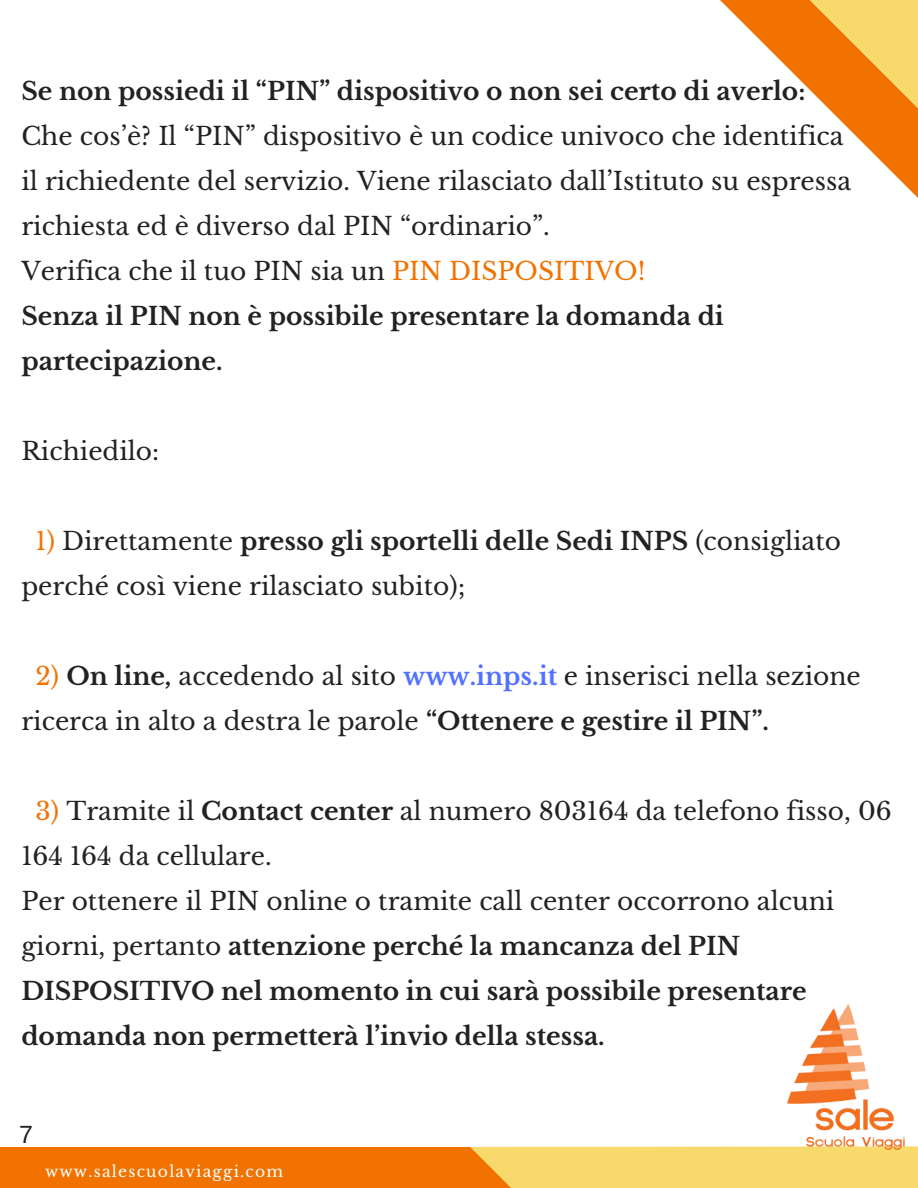
<style>
.page{position:relative;width:918px;height:1188px;background:#fff}
.page>*{position:absolute;margin:0;border:0;box-sizing:border-box;transform-origin:0 0}
.t1{font:24.9px/45px "Libre Baskerville";color:#222}
.t2{font:700 24.9px/45px "Libre Baskerville";color:#222}
.t3{font:24.9px "Arimo";color:#222}
.t4{font:15.6px "Libre Baskerville";letter-spacing:.08em;color:#fff}
.s1{color:#f27200}
.s2{font-weight:700}
.s3{font-weight:700;color:#5271ff}
.s4{font-weight:400;color:#f27200}
.s5{font-weight:400}
</style>
<div class="page">
<div style="left:0;top:1148px;width:720px;height:40px;background:#f27200"></div>
<div style="left:470px;top:1146px;width:448px;height:42px;background:#f8da6c"></div>
<svg style="left:720px;top:0;width:198px;height:182px"></svg>
<img style="left:780px;top:1004px;width:138px;height:147px">
<p class="t2" style="left:21px;top:69px;width:786px">Se non possiedi il “PIN” dispositivo o non sei certo di averlo:</p>
<p class="t1" style="left:21px;top:114px;width:831px">Che cos’è? Il “PIN” dispositivo è un codice univoco che identifica il richiedente del servizio. Viene rilasciato dall’Istituto su espressa richiesta ed è diverso dal PIN “ordinario”.<br>Verifica che il tuo PIN sia un <span class="s1">PIN DISPOSITIVO!<br></span><span class="s2">Senza il PIN non è possibile presentare la domanda di partecipazione.</span></p>
<p class="t1" style="left:21px;top:429px;width:139px">Richiedilo:</p>
<p class="t1" style="left:21px;top:519px;width:821px;text-indent:14px"><span class="s1">1)</span> Direttamente <span class="s2">presso gli sportelli delle Sedi INPS</span> (consigliato perché così viene rilasciato subito);</p>
<p class="t1" style="left:21px;top:654px;width:841px;text-indent:14px"><span class="s1">2)</span> <span class="s2">On line,</span> accedendo al sito <span class="s3">www.inps.it</span> e inserisci nella sezione ricerca in alto a destra le parole <span class="s2">“Ottenere e gestire il PIN”.</span></p>
<p class="t2" style="left:21px;top:789px;width:872px;text-indent:14px"><span class="s4">3)</span> <span class="s5">Tramite il</span> Contact center <span class="s5">al numero 803164 da telefono fisso, 06<br>164 164 da cellulare.<br>Per ottenere il PIN online o tramite call center occorrono alcuni giorni, pertanto</span> attenzione perché la mancanza del PIN DISPOSITIVO nel momento in cui sarà possibile presentare domanda non permetterà l’invio della stessa.</p>
<p class="t3" style="left:19px;top:1120px;width:15px">7</p>
<p class="t4" style="left:45px;top:1162px;width:240px">www.salescuolaviaggi.com</p>
</div>
